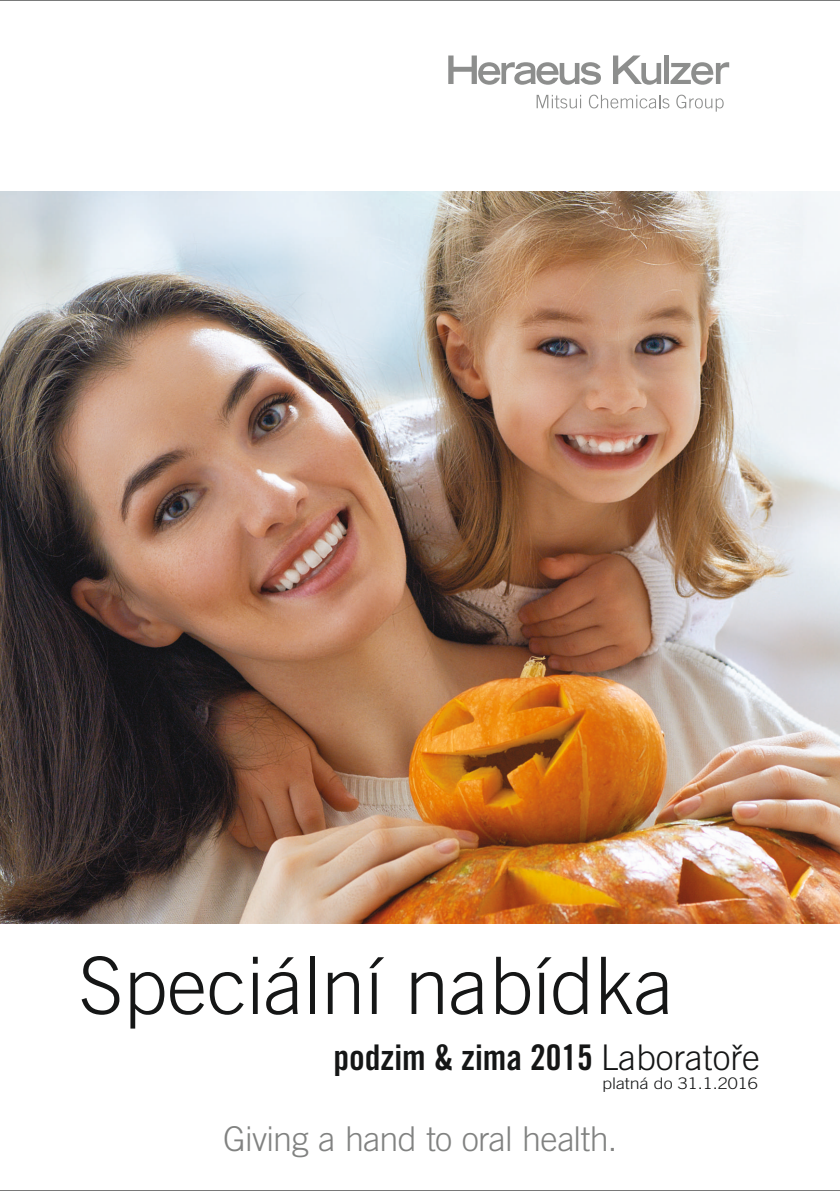
<style>
.page{position:relative;width:840px;height:1191px;background:#fff}
.page>*{position:absolute;margin:0;border:0;box-sizing:border-box;transform-origin:0 0}
.t1{font:300 79.2px "Trade Gothic LT Com";color:#151616}
.t2{font:35.4px "Trade Gothic LT Com Bd Cn 20";color:#151616}
.t3{font:300 34.2px "Trade Gothic LT Com";letter-spacing:-.02em;color:#818281}
.t4{font:300 16px "Trade Gothic LT Com";color:#151616;scale:1.12 1}
.s1{font-family:"Trade Gothic LT Com";font-weight:300}
</style>
<div class="page">
<svg style="left:448px;top:55px;width:152px;height:30px"></svg>
<svg style="left:613px;top:55px;width:47px;height:30px"></svg>
<div style="left:663px;top:55px;width:5px;height:29px;background:#8d8e8d"></div>
<svg style="left:670px;top:62px;width:58px;height:23px"></svg>
<svg style="left:536px;top:95px;width:41px;height:13px"></svg>
<svg style="left:588px;top:95px;width:81px;height:13px"></svg>
<svg style="left:676px;top:95px;width:47px;height:17px"></svg>
<img style="left:0;top:192px;width:839px;height:731px">
<h1 class="t1" style="left:79px;top:956px;width:596px">Speciální nabídka</h1>
<p class="t2" style="left:333px;top:1044px;width:427px">podzim &amp; zima 2015 <span class="s1">Laboratoře</span></p>
<p class="t4" style="left:601px;top:1077px;width:140px">platná do 31.1.2016</p>
<p class="t3" style="left:223px;top:1125px;width:395px">Giving a hand to oral health.</p>
</div>
